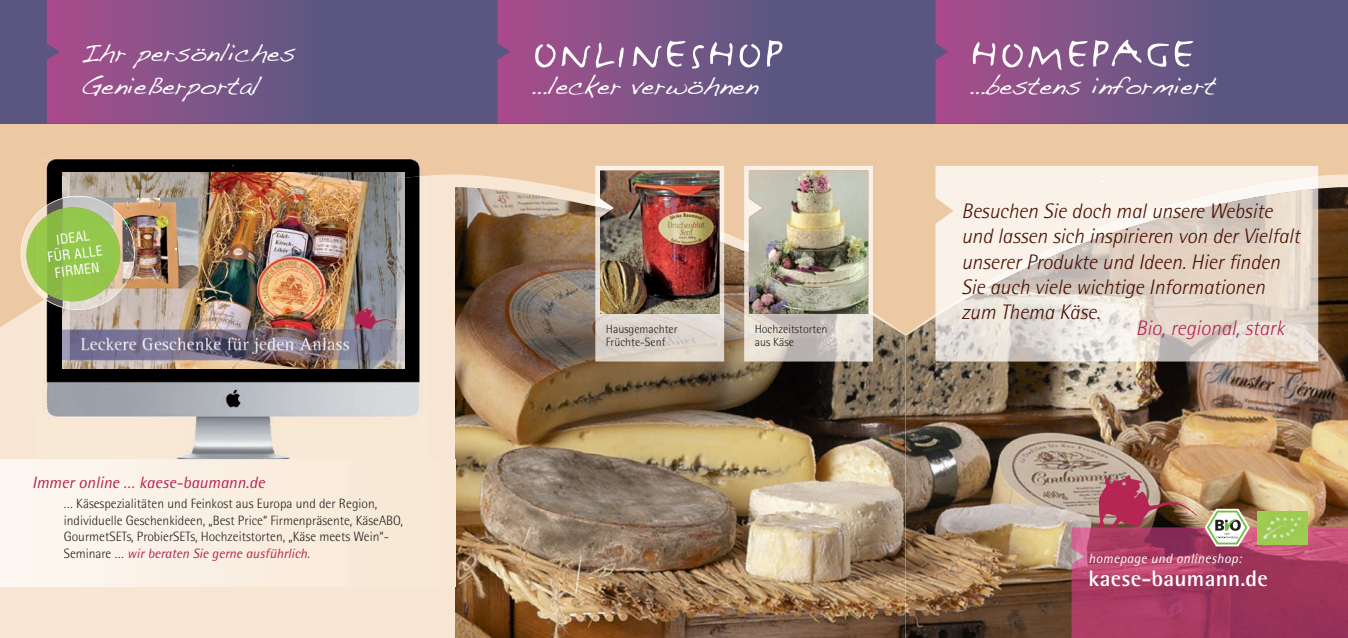
<style>
.page{position:relative;width:1348px;height:638px;background:#fff}
.page>*{position:absolute;margin:0;border:0;box-sizing:border-box;transform-origin:0 0}
.t1{font:75px "FF Justlefthand Caps";color:#fff}
.t2{font:25.5px/33px "Handwriting Dakota";color:#fff}
.t3{font:700 22.5px "AT Rotis Semi Sans";letter-spacing:.01em;color:#fff}
.t4{font:italic 300 21px/25.2px "AT Rotis Semi Sans";color:#480f01}
.t5{font:italic 300 21px "AT Rotis Semi Sans";color:#b62654}
.t6{font:italic 16.5px "AT Rotis Semi Sans";color:#b62654}
.t7{font:300 13.5px/16.5px "AT Rotis Semi Sans";color:#231f20}
.t8{font:italic 13.5px "AT Rotis Semi Sans";letter-spacing:.02em;color:#fff}
.t9{font:condensed 13.5px/16.2px "Helvetica";color:#fff;text-align:center}
.t10{font:300 12px/13.5px "AT Rotis Semi Sans";color:#231f20}
.s1{font-weight:400;font-style:italic;color:#b62654}
</style>
<div class="page">
<div style="left:455px;top:0;width:451px;height:638px;background:#ecc9a3"></div>
<div style="left:906px;top:0;width:442px;height:638px;background:#ecc9a3"></div>
<div style="left:0;top:0;width:455px;height:638px;background:#ecc9a3"></div>
<svg style="left:0;top:174px;width:455px;height:464px;background:#f5e3ce"></svg>
<img style="left:455px;top:187px;width:451px;height:451px">
<img style="left:906px;top:185px;width:442px;height:453px">
<img style="left:1071px;top:527px;width:277px;height:111px">
<div style="left:0;top:0;width:455px;height:123px;background:#5b5681"></div>
<div style="left:455px;top:0;width:451px;height:123px;background:#5b5681"></div>
<div style="left:906px;top:0;width:442px;height:123px;background:#5b5681"></div>
<img style="left:0;top:459px;width:455px;height:128px">
<svg style="left:1204px;top:509px;width:46px;height:37px;background:#c1baa8"></svg>
<img style="left:1257px;top:512px;width:51px;height:32px">
<img style="left:595px;top:243px;width:129px;height:118px">
<svg style="left:595px;top:166px;width:129px;height:77px"></svg>
<img style="left:600px;top:171px;width:119px;height:143px">
<img style="left:744px;top:316px;width:129px;height:45px">
<svg style="left:744px;top:166px;width:129px;height:150px;background:#ede2d8"></svg>
<img style="left:749px;top:171px;width:119px;height:143px">
<img style="left:1097px;top:475px;width:100px;height:53px">
<img style="left:37px;top:158px;width:391px;height:17px">
<img style="left:37px;top:175px;width:391px;height:284px">
<img style="left:63px;top:172px;width:341px;height:196px">
<img style="left:37px;top:199px;width:26px;height:9px">
<img style="left:46px;top:304px;width:17px;height:3px">
<img style="left:63px;top:196px;width:71px;height:113px">
<img style="left:37px;top:208px;width:26px;height:6px">
<svg style="left:22px;top:214px;width:41px;height:90px;background:#acc36c"></svg>
<img style="left:63px;top:207px;width:57px;height:94px">
<img style="left:47px;top:0;width:236px;height:123px">
<img style="left:497px;top:0;width:237px;height:123px">
<img style="left:935px;top:0;width:237px;height:123px">
<div style="left:935px;top:166px;width:383px;height:10px;background:#faf2e9"></div>
<svg style="left:935px;top:176px;width:383px;height:12px;background:#faf2ea"></svg>
<img style="left:935px;top:188px;width:383px;height:173px">
<h2 class="t2" style="left:81px;top:36px;width:216px">Ihr persönliches<br>Genießerportal</h2>
<p class="t9" style="left:45px;top:233px;width:57px;rotate:-7deg">IDEAL<br>FÜR ALLE<br>FIRMEN</p>
<p class="t6" style="left:32px;top:476px;width:234px">Immer online … kaese-baumann.de</p>
<p class="t7" style="left:64px;top:497px;width:341px">… Käsespezialitäten und Feinkost aus Europa und der Region, individuelle Geschenkideen, „Best Price“ Firmenpräsente, KäseABO, GourmetSETs, ProbierSETs, Hochzeitstorten, „Käse meets Wein“- Seminare … <span class="s1">wir beraten Sie gerne ausführlich.</span></p>
<h1 class="t1" style="left:531px;top:-3px;width:254px">onlineshop</h1>
<h1 class="t1" style="left:969px;top:-3px;width:227px">homepage</h1>
<h2 class="t2" style="left:969px;top:69px;width:248px">…bestens informiert</h2>
<h2 class="t2" style="left:531px;top:69px;width:228px">…lecker verwöhnen</h2>
<p class="t10" style="left:606px;top:323px;width:73px">Hausgemachter<br>Früchte-Senf</p>
<p class="t10" style="left:755px;top:323px;width:74px">Hochzeitstorten aus Käse</p>
<h3 class="t4" style="left:961px;top:200px;width:340px">Besuchen Sie doch mal unsere Website und lassen sich inspirieren von der Vielfalt unserer Produkte und Ideen. Hier finden Sie auch viele wichtige Informationen zum Thema Käse.</h3>
<h3 class="t5" style="left:1136px;top:320px;width:150px">Bio, regional, stark</h3>
<p class="t8" style="left:1089px;top:554px;width:154px">homepage und onlineshop:</p>
<h3 class="t3" style="left:1089px;top:570px;width:181px">kaese-baumann.de</h3>
</div>
